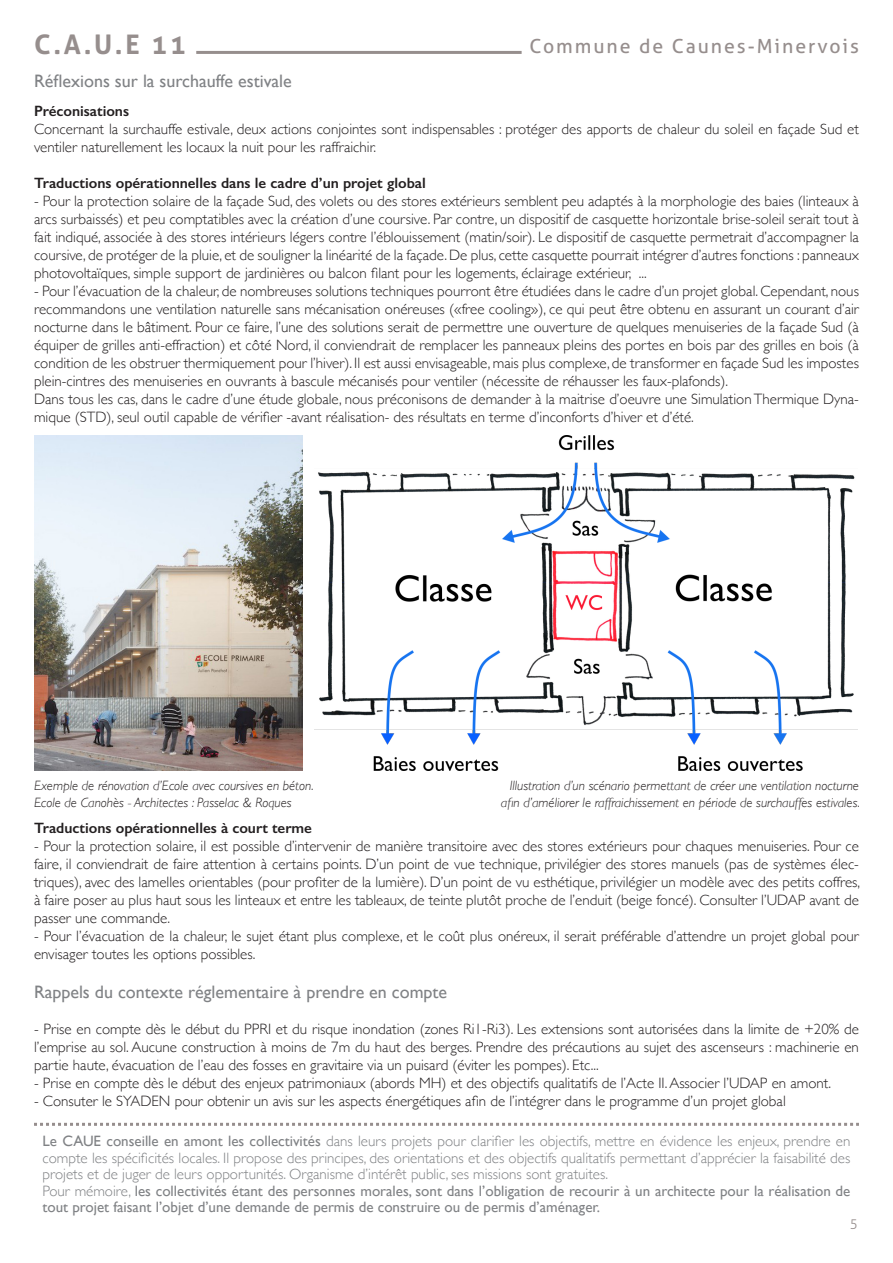
<style>
.page{position:relative;width:893px;height:1263px;background:#fff}
.page>*{position:absolute;margin:0;border:0;box-sizing:border-box;transform-origin:0 0}
.t1{font:700 27px "Aller";color:#968e8d}
.t2{font:19.5px "Aller";letter-spacing:.1em;color:#968e8d}
.t3{font:18px "Gill Sans";color:#808285}
.t4{font:300 15px/18px "Gill Sans";color:#231f20;text-align:justify}
.t5{font:300 15px/16.5px "Gill Sans";color:#808285;text-align:justify}
.t6{font:15px/16.5px "Gill Sans";color:#808285}
.t7{font:600 15px "Gill Sans";color:#231f20}
.t8{font:italic 300 13.5px/16.2px "Gill Sans";color:#231f20;text-align:center}
.t9{font:300 13.5px "Aller";color:#968e8d}
.s1{font-weight:400}
.s2{font-weight:300}
</style>
<div class="page">
<svg style="left:34px;top:1123px;width:825px;height:3px"></svg>
<hr style="left:196px;top:51px;width:326px;height:3px;background:#968e8d">
<img style="left:34px;top:435px;width:268px;height:336px">
<img style="left:315px;top:435px;width:543px;height:336px">
<h1 class="t1" style="left:34px;top:28px;width:154px">C.A.U.E 11</h1>
<h2 class="t2" style="left:529px;top:34px;width:331px">Commune de Caunes-Minervois</h2>
<p class="t3" style="left:34px;top:70px;width:259px">Réflexions sur la surchauffe estivale</p>
<p class="t7" style="left:34px;top:102px;width:97px">Préconisations</p>
<p class="t4" style="left:34px;top:120px;width:826px">Concernant la surchauffe estivale, deux actions conjointes sont indispensables : protéger des apports de chaleur du soleil en façade Sud et ventiler naturellement les locaux la nuit pour les raffraichir.</p>
<p class="t7" style="left:34px;top:174px;width:393px">Traductions opérationnelles dans le cadre d’un projet global</p>
<p class="t4" style="left:34px;top:192px;width:826px">- Pour la protection solaire de la façade Sud, des volets ou des stores extérieurs semblent peu adaptés à la morphologie des baies (linteaux à arcs surbaissés) et peu comptatibles avec la création d’une coursive. Par contre, un dispositif de casquette horizontale brise-soleil serait tout à fait indiqué, associée à des stores intérieurs légers contre l’éblouissement (matin/soir). Le dispositif de casquette permetrait d’accompagner la coursive, de protéger de la pluie, et de souligner la linéarité de la façade. De plus, cette casquette pourrait intégrer d’autres fonctions : panneaux photovoltaïques, simple support de jardinières ou balcon filant pour les logements, éclairage extérieur, ...</p>
<p class="t4" style="left:34px;top:282px;width:826px">- Pour l’évacuation de la chaleur, de nombreuses solutions techniques pourront être étudiées dans le cadre d’un projet global. Cependant, nous recommandons une ventilation naturelle sans mécanisation onéreuses («free cooling»), ce qui peut être obtenu en assurant un courant d’air nocturne dans le bâtiment. Pour ce faire, l’une des solutions serait de permettre une ouverture de quelques menuiseries de la façade Sud (à équiper de grilles anti-effraction) et côté Nord, il conviendrait de remplacer les panneaux pleins des portes en bois par des grilles en bois (à condition de les obstruer thermiquement pour l’hiver). Il est aussi envisageable, mais plus complexe, de transformer en façade Sud les impostes plein-cintres des menuiseries en ouvrants à bascule mécanisés pour ventiler (nécessite de réhausser les faux-plafonds).</p>
<p class="t4" style="left:34px;top:390px;width:826px">Dans tous les cas, dans le cadre d’une étude globale, nous préconisons de demander à la maitrise d’oeuvre une Simulation Thermique Dyna&shy;mique (STD), seul outil capable de vérifier -avant réalisation- des résultats en terme d’inconforts d’hiver et d’été.</p>
<p class="t8" style="left:34px;top:778px;width:281px">Exemple de rénovation d’Ecole avec coursives en béton.</p>
<p class="t8" style="left:34px;top:794px;width:259px">Ecole de Canohès - Architectes : Passelac &amp; Roques</p>
<p class="t8" style="left:501px;top:778px;width:361px">Illustration d’un scénario permettant de créer une ventilation nocturne afin d’améliorer le raffraichissement en période de surchauffes estivales.</p>
<p class="t7" style="left:34px;top:819px;width:280px">Traductions opérationnelles à court terme</p>
<p class="t4" style="left:34px;top:837px;width:828px">- Pour la protection solaire, il est possible d’intervenir de manière transitoire avec des stores extérieurs pour chaques menuiseries. Pour ce faire, il conviendrait de faire attention à certains points. D’un point de vue technique, privilégier des stores manuels (pas de systèmes élec&shy;triques), avec des lamelles orientables (pour profiter de la lumière). D’un point de vu esthétique, privilégier un modèle avec des petits coffres, à faire poser au plus haut sous les linteaux et entre les tableaux, de teinte plutôt proche de l’enduit (beige foncé). Consulter l’UDAP avant de passer une commande.</p>
<p class="t4" style="left:34px;top:927px;width:826px">- Pour l’évacuation de la chaleur, le sujet étant plus complexe, et le coût plus onéreux, il serait préférable d’attendre un projet global pour envisager toutes les options possibles.</p>
<p class="t3" style="left:34px;top:981px;width:415px">Rappels du contexte réglementaire à prendre en compte</p>
<p class="t4" style="left:34px;top:1019px;width:826px">- Prise en compte dès le début du PPRI et du risque inondation (zones Ri1-Ri3). Les extensions sont autorisées dans la limite de +20% de l’emprise au sol. Aucune construction à moins de 7m du haut des berges. Prendre des précautions au sujet des ascenseurs : machinerie en partie haute, évacuation de l’eau des fosses en gravitaire via un puisard (éviter les pompes). Etc...</p>
<p class="t4" style="left:34px;top:1073px;width:799px">- Prise en compte dès le début des enjeux patrimoniaux (abords MH) et des objectifs qualitatifs de l’Acte II. Associer l’UDAP en amont.</p>
<p class="t4" style="left:34px;top:1091px;width:753px">- Consuter le SYADEN pour obtenir un avis sur les aspects énergétiques afin de l’intégrer dans le programme d’un projet global</p>
<p class="t5" style="left:43px;top:1132px;width:809px"><span class="s1">Le CAUE conseille en amont les collectivités</span> dans leurs projets pour clarifier les objectifs, mettre en évidence les enjeux, prendre en compte les spécificités locales. Il propose des principes, des orientations et des objectifs qualitatifs permettant d’apprécier la faisabilité des projets et de juger de leurs opportunités. Organisme d’intérêt public, ses missions sont gratuites.</p>
<p class="t6" style="left:43px;top:1182px;width:809px"><span class="s2">Pour mémoire,</span> les collectivités étant des personnes morales, sont dans l’obligation de recourir à un architecte pour la réalisation de tout projet faisant l’objet d’une demande de permis de construire ou de permis d’aménager.</p>
<p class="t9" style="left:850px;top:1215px;width:10px">5</p>
</div>
